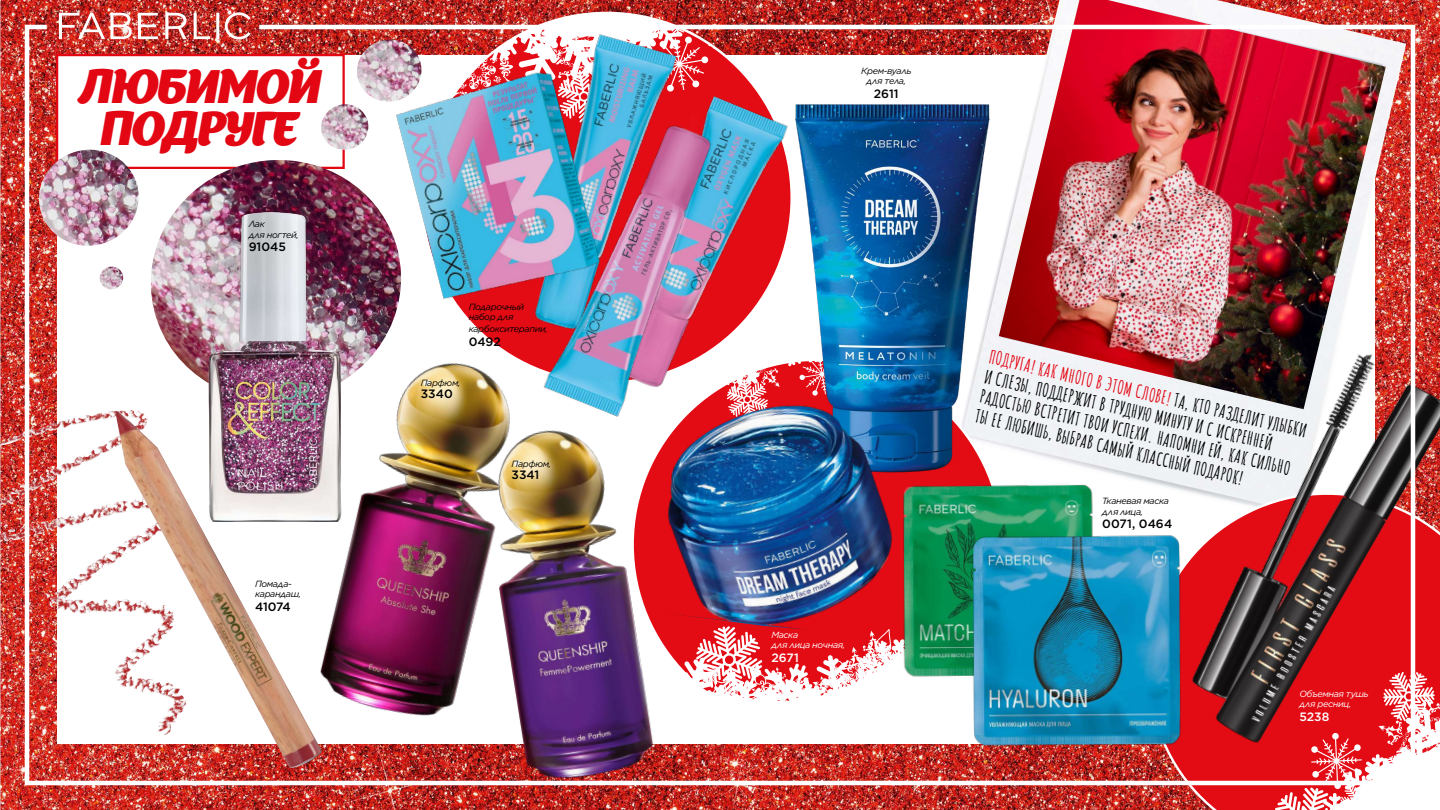
<style>
.page{position:relative;width:1440px;height:810px;background:#fff}
.page>*{position:absolute;margin:0;border:0;box-sizing:border-box;transform-origin:0 0}
.t1{font:italic 45.97px/42px "Appetite";letter-spacing:-.015em;color:#e30613;text-align:center}
.t2{font:700 18px/20.3px "Amatic SC";color:#000}
.t3{font:500 12.08px "Gotham";color:#000}
.t4{font:500 12.08px "Gotham";color:#fff}
.t5{font:italic 9px/10.5px "Gotham";letter-spacing:-.04em;color:#000}
.t6{font:italic 9px/10.5px "Gotham";letter-spacing:-.04em;color:#fff}
.s1{color:#e30613}
</style>
<div class="page">
<img style="left:0;top:0;width:1440px;height:810px">
<img style="left:0;top:410px;width:22px;height:64px">
<img style="left:422px;top:13px;width:370px;height:9px">
<img style="left:1125px;top:762px;width:315px;height:48px">
<img style="left:1418px;top:301px;width:22px;height:461px">
<img style="left:999px;top:0;width:387px;height:22px">
<img style="left:467px;top:788px;width:203px;height:15px">
<img style="left:59px;top:12px;width:192px;height:10px">
<img style="left:22px;top:22px;width:1396px;height:766px">
<h1 class="t1" style="left:80px;top:66px;width:243px">ЛЮБИМОЙ<br>ПОДРУГЕ</h1>
<p class="t5" style="left:249px;top:219px;width:52px">Лак<br>для ногтей,</p>
<p class="t3" style="left:249px;top:239px;width:39px">91045</p>
<p class="t5" style="left:255px;top:578px;width:47px">Помада&shy;карандаш,</p>
<p class="t3" style="left:255px;top:599px;width:37px">41074</p>
<p class="t5" style="left:469px;top:301px;width:57px">Подарочный набор для</p>
<p class="t5" style="left:469px;top:323px;width:81px">карбокситерапии,</p>
<p class="t3" style="left:469px;top:333px;width:34px">0492</p>
<p class="t5" style="left:421px;top:378px;width:41px">Парфюм,</p>
<p class="t3" style="left:421px;top:386px;width:34px">3340</p>
<p class="t5" style="left:512px;top:458px;width:41px">Парфюм,</p>
<p class="t3" style="left:512px;top:467px;width:29px">3341</p>
<p class="t5" style="left:861px;top:65px;width:52px;text-align:center">Крем-вуаль для тела,</p>
<p class="t3" style="left:874px;top:86px;width:26px">2611</p>
<p class="t6" style="left:771px;top:629px;width:75px">Маска<br>для лица ночная,</p>
<p class="t4" style="left:771px;top:649px;width:29px">2671</p>
<p class="t2" style="left:992px;top:346px;width:327px;rotate:13deg"><span class="s1">ПОДРУГА! КАК МНОГО В ЭТОМ СЛОВЕ!</span> ТА, КТО РАЗДЕЛИТ УЛЫБКИ И СЛЕЗЫ, ПОДДЕРЖИТ В ТРУДНУЮ МИНУТУ И С ИСКРЕННЕЙ РАДОСТЬЮ ВСТРЕТИТ ТВОИ УСПЕХИ. НАПОМНИ ЕЙ, КАК СИЛЬНО ТЫ ЕЕ ЛЮБИШЬ, ВЫБРАВ САМЫЙ КЛАССНЫЙ ПОДАРОК!</p>
<p class="t5" style="left:1102px;top:496px;width:68px">Тканевая маска для лица,</p>
<p class="t3" style="left:1102px;top:516px;width:72px">0071, 0464</p>
<p class="t6" style="left:1299px;top:688px;width:71px">Объемная тушь для ресниц,</p>
<p class="t4" style="left:1299px;top:709px;width:32px">5238</p>
</div>
